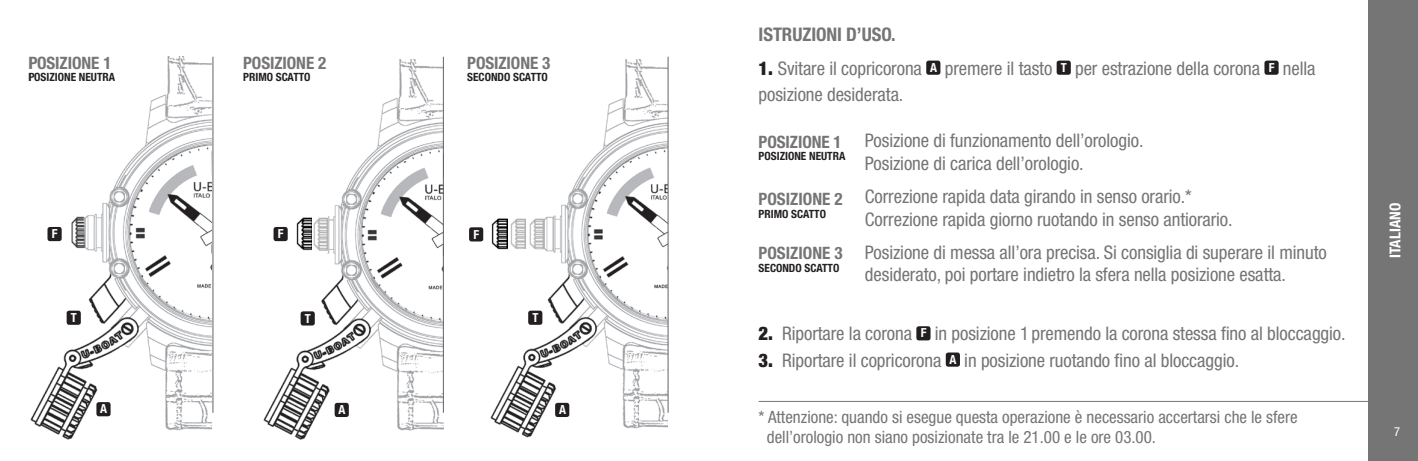
<style>
.page{position:relative;width:1418px;height:461px;background:#fff}
.page>*{position:absolute;margin:0;border:0;box-sizing:border-box;transform-origin:0 0}
.t1{font:condensed 18.75px/22.5px "Helvetica Neue LT Std";letter-spacing:-.005em;color:#767575}
.t2{font:700 condensed 18.75px "Helvetica Neue LT Std";letter-spacing:-.005em;color:#767575}
.t3{font:condensed 17px "Helvetica Neue LT Std";color:#767575}
.t4{font:700 condensed 17px "Helvetica Neue LT Std";letter-spacing:-.005em;color:#767575}
.t5{font:700 condensed 15px "Helvetica Neue LT Std";letter-spacing:.01em;color:#fff}
.t6{font:700 condensed 12.5px "Helvetica Neue LT Std";color:#fff}
.t7{font:condensed 12.5px "Helvetica Neue LT Std";color:#fff}
.t8{font:700 condensed 11.5px "Helvetica Neue LT Std";color:#231f20}
.s1{font-weight:900;color:#231f20}
</style>
<div class="page">
<div style="left:926px;top:61px;width:14px;height:14px;background:#231f20;border-radius:3px"></div>
<div style="left:1056px;top:61px;width:14px;height:14px;background:#231f20;border-radius:3px"></div>
<div style="left:1264px;top:61px;width:14px;height:14px;background:#231f20;border-radius:3px"></div>
<div style="left:916px;top:326px;width:14px;height:14px;background:#231f20;border-radius:3px"></div>
<div style="left:945px;top:352px;width:15px;height:14px;background:#231f20;border-radius:3px"></div>
<hr style="left:758px;top:401px;width:610px;height:1px;background:#767575">
<div style="left:1368px;top:0;width:49px;height:461px;background:#767575"></div>
<img style="left:490px;top:60px;width:177px;height:378px">
<img style="left:264px;top:60px;width:179px;height:380px">
<hr style="left:212px;top:57px;width:1px;height:355px;background:#636366">
<hr style="left:443px;top:57px;width:1px;height:355px;background:#636366">
<hr style="left:667px;top:57px;width:1px;height:355px;background:#636366">
<div style="left:334px;top:403px;width:15px;height:14px;background:#231f20;border-radius:3px"></div>
<div style="left:555px;top:403px;width:14px;height:14px;background:#231f20;border-radius:3px"></div>
<div style="left:300px;top:311px;width:15px;height:14px;background:#231f20;border-radius:3px"></div>
<div style="left:528px;top:310px;width:14px;height:15px;background:#231f20;border-radius:3px"></div>
<div style="left:273px;top:227px;width:15px;height:14px;background:#231f20;border-radius:3px"></div>
<div style="left:469px;top:227px;width:14px;height:14px;background:#231f20;border-radius:3px"></div>
<img style="left:30px;top:57px;width:181px;height:383px">
<div style="left:47px;top:227px;width:15px;height:14px;background:#231f20;border-radius:3px"></div>
<div style="left:67px;top:310px;width:14px;height:15px;background:#231f20;border-radius:3px"></div>
<div style="left:96px;top:402px;width:15px;height:14px;background:#231f20;border-radius:3px"></div>
<img style="left:528px;top:217px;width:16px;height:31px">
<img style="left:295px;top:218px;width:17px;height:33px">
<img style="left:491px;top:218px;width:16px;height:32px">
<img style="left:312px;top:216px;width:15px;height:36px">
<img style="left:510px;top:217px;width:15px;height:31px">
<p class="t4" style="left:28px;top:53px;width:85px">POSIZIONE 1</p>
<p class="t8" style="left:28px;top:70px;width:88px">POSIZIONE NEUTRA</p>
<p class="t4" style="left:243px;top:53px;width:85px">POSIZIONE 2</p>
<p class="t8" style="left:243px;top:70px;width:69px">PRIMO SCATTO</p>
<p class="t4" style="left:467px;top:53px;width:85px">POSIZIONE 3</p>
<p class="t8" style="left:467px;top:70px;width:82px">SECONDO SCATTO</p>
<p class="t2" style="left:758px;top:23px;width:139px">ISTRUZIONI D’USO.</p>
<p class="t1" style="left:758px;top:57px;width:165px"><span class="s1">1.</span> Svitare il copricorona</p>
<p class="t6" style="left:930px;top:60px;width:8px">A</p>
<p class="t1" style="left:944px;top:57px;width:109px">premere il tasto</p>
<p class="t6" style="left:1060px;top:60px;width:7px">T</p>
<p class="t1" style="left:1075px;top:57px;width:186px">per estrazione della corona</p>
<p class="t6" style="left:1268px;top:60px;width:7px">F</p>
<p class="t1" style="left:1282px;top:57px;width:34px">nella</p>
<p class="t1" style="left:758px;top:83px;width:146px">posizione desiderata.</p>
<p class="t6" style="left:52px;top:226px;width:7px">F</p>
<p class="t6" style="left:278px;top:226px;width:7px">F</p>
<p class="t6" style="left:473px;top:226px;width:7px">F</p>
<p class="t4" style="left:758px;top:131px;width:85px">POSIZIONE 1</p>
<p class="t8" style="left:758px;top:149px;width:88px">POSIZIONE NEUTRA</p>
<p class="t4" style="left:758px;top:189px;width:85px">POSIZIONE 2</p>
<p class="t8" style="left:758px;top:206px;width:69px">PRIMO SCATTO</p>
<p class="t4" style="left:758px;top:242px;width:85px">POSIZIONE 3</p>
<p class="t8" style="left:758px;top:260px;width:82px">SECONDO SCATTO</p>
<p class="t1" style="left:865px;top:129px;width:280px">Posizione di funzionamento dell’orologio.<br>Posizione di carica dell’orologio.</p>
<p class="t1" style="left:865px;top:185px;width:369px">Correzione rapida data girando in senso orario.*<br>Correzione rapida giorno ruotando in senso antiorario.</p>
<p class="t1" style="left:865px;top:241px;width:463px">Posizione di messa all’ora precisa. Si consiglia di superare il minuto desiderato, poi portare indietro la sfera nella posizione esatta.</p>
<p class="t5" style="left:1385px;top:258px;width:57px;rotate:-90deg">ITALIANO</p>
<p class="t6" style="left:71px;top:310px;width:7px">T</p>
<p class="t6" style="left:305px;top:310px;width:8px">T</p>
<p class="t6" style="left:532px;top:310px;width:7px">T</p>
<p class="t6" style="left:100px;top:401px;width:8px">A</p>
<p class="t6" style="left:338px;top:402px;width:8px">A</p>
<p class="t6" style="left:559px;top:402px;width:8px">A</p>
<p class="t1" style="left:758px;top:322px;width:155px"><span class="s1">2.</span> Riportare la corona</p>
<p class="t6" style="left:920px;top:325px;width:7px">F</p>
<p class="t1" style="left:934px;top:322px;width:412px">in posizione 1 premendo la corona stessa fino al bloccaggio.</p>
<p class="t1" style="left:758px;top:348px;width:184px"><span class="s1">3.</span> Riportare il copricorona</p>
<p class="t6" style="left:949px;top:351px;width:8px">A</p>
<p class="t1" style="left:964px;top:348px;width:276px">in posizione ruotando fino al bloccaggio.</p>
<p class="t3" style="left:758px;top:407px;width:540px">* Attenzione: quando si esegue questa operazione è necessario accertarsi che le sfere</p>
<p class="t3" style="left:766px;top:427px;width:391px">dell’orologio non siano posizionate tra le 21.00 e le ore 03.00.</p>
<p class="t7" style="left:1393px;top:424px;width:8px">7</p>
</div>
